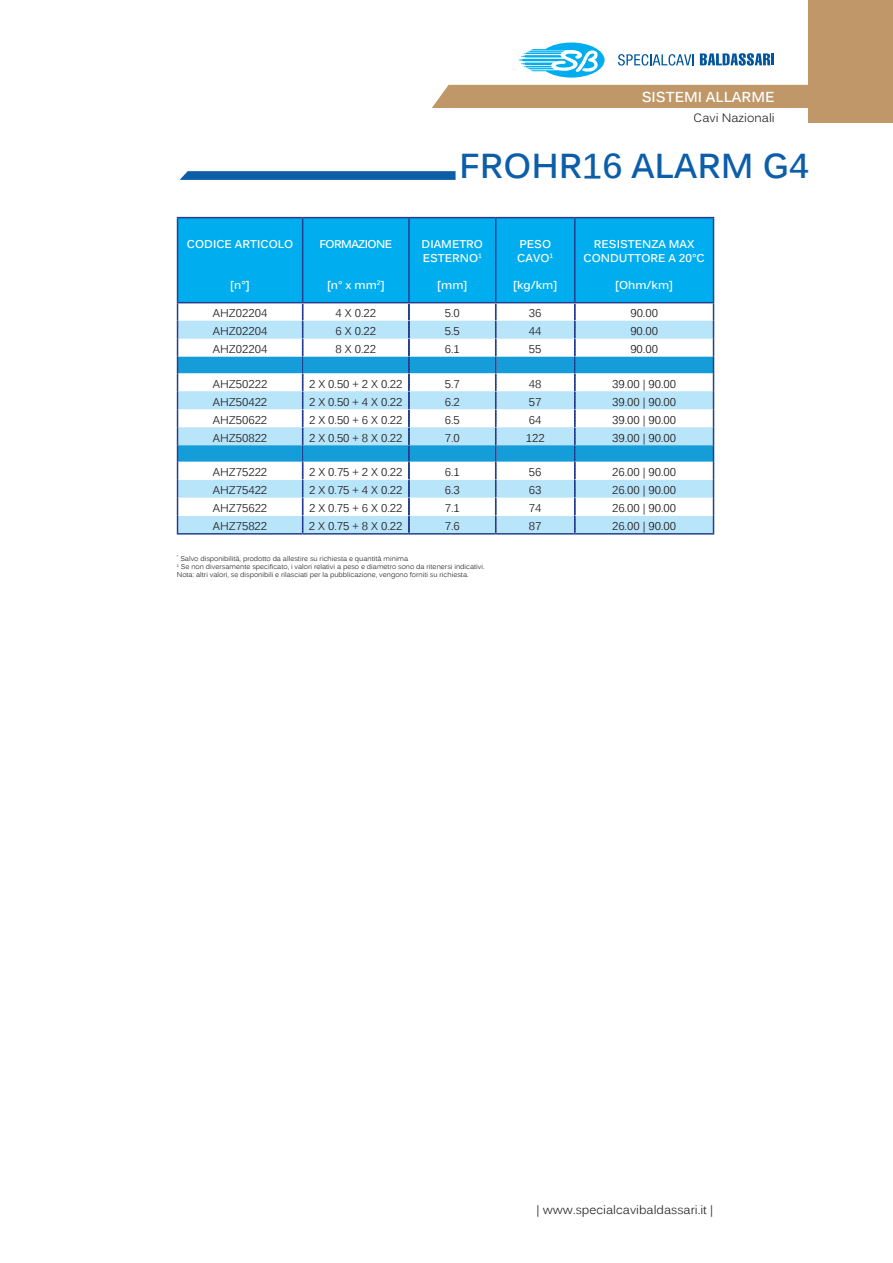
<style>
.page{position:relative;width:893px;height:1263px;background:#fff}
.page>*{position:absolute;margin:0;border:0;box-sizing:border-box;transform-origin:0 0}
.t1{font:700 34.5px "Kalinga";color:#0d5ea9}
.t2{font:700 14.4px "Kalinga";color:#fff}
.t3{font:12px "Kalinga";color:#231f20}
.t4{font:11.25px "Kalinga";color:#231f20}
.t5{font:700 11.25px/13.5px "Kalinga";color:#fff}
.t6{font:700 11.25px "Kalinga";letter-spacing:-.05em;color:#fff}
.t7{font:6.9px/8.2px "Kalinga";color:#231f20}
</style>
<div class="page">
<svg style="left:518px;top:43px;width:86px;height:35px"></svg>
<svg style="left:618px;top:54px;width:76px;height:12px"></svg>
<svg style="left:700px;top:53px;width:74px;height:13px"></svg>
<div style="left:432px;top:85px;width:376px;height:23px;background:#bf9768"></div>
<div style="left:808px;top:0;width:85px;height:122px;background:#bf9768"></div>
<svg style="left:180px;top:171px;width:276px;height:9px;background:#1864aa"></svg>
<div style="left:178px;top:218px;width:535px;height:84px;background:#00aeef"></div>
<hr style="left:177px;top:533px;width:126px;height:2px;background:#253f8e">
<hr style="left:303px;top:533px;width:106px;height:2px;background:#253f8e">
<hr style="left:409px;top:533px;width:87px;height:2px;background:#253f8e">
<hr style="left:496px;top:533px;width:79px;height:2px;background:#253f8e">
<hr style="left:575px;top:533px;width:139px;height:2px;background:#253f8e">
<svg style="left:177px;top:303px;width:537px;height:230px"></svg>
<hr style="left:177px;top:217px;width:126px;height:1px;background:#253f8e">
<hr style="left:177px;top:218px;width:1px;height:84px;background:#253f8e">
<hr style="left:303px;top:217px;width:106px;height:1px;background:#253f8e">
<hr style="left:302px;top:218px;width:1px;height:84px;background:#253f8e">
<hr style="left:409px;top:217px;width:87px;height:1px;background:#253f8e">
<hr style="left:408px;top:218px;width:2px;height:84px;background:#253f8e">
<hr style="left:496px;top:217px;width:79px;height:1px;background:#253f8e">
<hr style="left:495px;top:218px;width:1px;height:84px;background:#253f8e">
<hr style="left:575px;top:217px;width:139px;height:1px;background:#253f8e">
<hr style="left:574px;top:218px;width:2px;height:84px;background:#253f8e">
<hr style="left:713px;top:218px;width:1px;height:84px;background:#253f8e">
<hr style="left:177px;top:302px;width:126px;height:1px;background:#253f8e">
<hr style="left:303px;top:302px;width:106px;height:1px;background:#253f8e">
<hr style="left:409px;top:302px;width:87px;height:1px;background:#253f8e">
<hr style="left:496px;top:302px;width:79px;height:1px;background:#253f8e">
<hr style="left:575px;top:302px;width:139px;height:1px;background:#253f8e">
<p class="t2" style="left:642px;top:87px;width:134px">SISTEMI ALLARME</p>
<p class="t3" style="left:694px;top:110px;width:83px">Cavi Nazionali</p>
<p class="t5" style="left:187px;top:239px;width:108px">CODICE ARTICOLO</p>
<p class="t5" style="left:230px;top:279px;width:21px">[n°]</p>
<p class="t6" style="left:319px;top:237px;width:74px">FORMAZIONE</p>
<p class="t5" style="left:327px;top:279px;width:59px">[n° x mm<sup>2</sup>]</p>
<h1 class="t1" style="left:459px;top:143px;width:351px">FROHR16 ALARM G4</h1>
<p class="t5" style="left:422px;top:239px;width:63px">DIAMETRO<br>ESTERNO<sup>1</sup></p>
<p class="t5" style="left:437px;top:279px;width:32px">[mm]</p>
<p class="t5" style="left:517px;top:239px;width:38px">PESO<br>CAVO<sup>1</sup></p>
<p class="t5" style="left:513px;top:279px;width:46px">[kg/km]</p>
<p class="t5" style="left:583px;top:239px;width:123px;text-align:center">RESISTENZA MAX<br>CONDUTTORE A 20°C</p>
<p class="t5" style="left:615px;top:279px;width:59px">[Ohm/km]</p>
<p class="t4" style="left:213px;top:306px;width:56px">AHZ02204</p>
<p class="t4" style="left:336px;top:306px;width:42px">4 X 0.22</p>
<p class="t4" style="left:445px;top:306px;width:17px">5.0</p>
<p class="t4" style="left:529px;top:306px;width:14px">36</p>
<p class="t4" style="left:630px;top:306px;width:29px">90.00</p>
<p class="t4" style="left:213px;top:324px;width:56px">AHZ02204</p>
<p class="t4" style="left:336px;top:324px;width:42px">6 X 0.22</p>
<p class="t4" style="left:445px;top:324px;width:17px">5.5</p>
<p class="t4" style="left:529px;top:324px;width:14px">44</p>
<p class="t4" style="left:630px;top:324px;width:29px">90.00</p>
<p class="t4" style="left:213px;top:342px;width:56px">AHZ02204</p>
<p class="t4" style="left:335px;top:342px;width:42px">8 X 0.22</p>
<p class="t4" style="left:445px;top:342px;width:17px">6.1</p>
<p class="t4" style="left:529px;top:342px;width:14px">55</p>
<p class="t4" style="left:630px;top:342px;width:29px">90.00</p>
<p class="t4" style="left:213px;top:377px;width:56px">AHZ50222</p>
<p class="t4" style="left:309px;top:377px;width:95px">2 X 0.50 + 2 X 0.22</p>
<p class="t4" style="left:445px;top:377px;width:17px">5.7</p>
<p class="t4" style="left:529px;top:377px;width:14px">48</p>
<p class="t4" style="left:612px;top:377px;width:66px">39.00 | 90.00</p>
<p class="t4" style="left:213px;top:395px;width:56px">AHZ50422</p>
<p class="t4" style="left:309px;top:395px;width:95px">2 X 0.50 + 4 X 0.22</p>
<p class="t4" style="left:445px;top:395px;width:17px">6.2</p>
<p class="t4" style="left:529px;top:395px;width:14px">57</p>
<p class="t4" style="left:612px;top:395px;width:66px">39.00 | 90.00</p>
<p class="t4" style="left:213px;top:413px;width:56px">AHZ50622</p>
<p class="t4" style="left:309px;top:413px;width:95px">2 X 0.50 + 6 X 0.22</p>
<p class="t4" style="left:445px;top:413px;width:17px">6.5</p>
<p class="t4" style="left:529px;top:413px;width:14px">64</p>
<p class="t4" style="left:612px;top:413px;width:66px">39.00 | 90.00</p>
<p class="t4" style="left:213px;top:431px;width:56px">AHZ50822</p>
<p class="t4" style="left:309px;top:431px;width:95px">2 X 0.50 + 8 X 0.22</p>
<p class="t4" style="left:445px;top:431px;width:17px">7.0</p>
<p class="t4" style="left:526px;top:431px;width:20px">122</p>
<p class="t4" style="left:612px;top:431px;width:66px">39.00 | 90.00</p>
<p class="t4" style="left:213px;top:465px;width:56px">AHZ75222</p>
<p class="t4" style="left:309px;top:465px;width:95px">2 X 0.75 + 2 X 0.22</p>
<p class="t4" style="left:445px;top:465px;width:17px">6.1</p>
<p class="t4" style="left:529px;top:465px;width:14px">56</p>
<p class="t4" style="left:612px;top:465px;width:66px">26.00 | 90.00</p>
<p class="t4" style="left:213px;top:483px;width:56px">AHZ75422</p>
<p class="t4" style="left:309px;top:483px;width:95px">2 X 0.75 + 4 X 0.22</p>
<p class="t4" style="left:445px;top:483px;width:17px">6.3</p>
<p class="t4" style="left:529px;top:483px;width:14px">63</p>
<p class="t4" style="left:612px;top:483px;width:66px">26.00 | 90.00</p>
<p class="t4" style="left:213px;top:501px;width:56px">AHZ75622</p>
<p class="t4" style="left:309px;top:501px;width:95px">2 X 0.75 + 6 X 0.22</p>
<p class="t4" style="left:445px;top:501px;width:17px">7.1</p>
<p class="t4" style="left:529px;top:501px;width:14px">74</p>
<p class="t4" style="left:612px;top:501px;width:66px">26.00 | 90.00</p>
<p class="t4" style="left:213px;top:519px;width:56px">AHZ75822</p>
<p class="t4" style="left:309px;top:519px;width:95px">2 X 0.75 + 8 X 0.22</p>
<p class="t4" style="left:445px;top:519px;width:17px">7.6</p>
<p class="t4" style="left:529px;top:519px;width:14px">87</p>
<p class="t4" style="left:612px;top:519px;width:66px">26.00 | 90.00</p>
<p class="t7" style="left:177px;top:555px;width:309px"><sup>*</sup> Salvo disponibilità, prodotto da allestire su richiesta e quantità minima<br><sup>1</sup> Se non diversamente specificato, i valori relativi a peso e diametro sono da ritenersi indicativi.<br>Nota: altri valori, se disponibili e rilasciati per la pubblicazione, vengono forniti su richiesta.</p>
<p class="t3" style="left:537px;top:1202px;width:178px">| www.specialcavibaldassari.it |</p>
</div>
